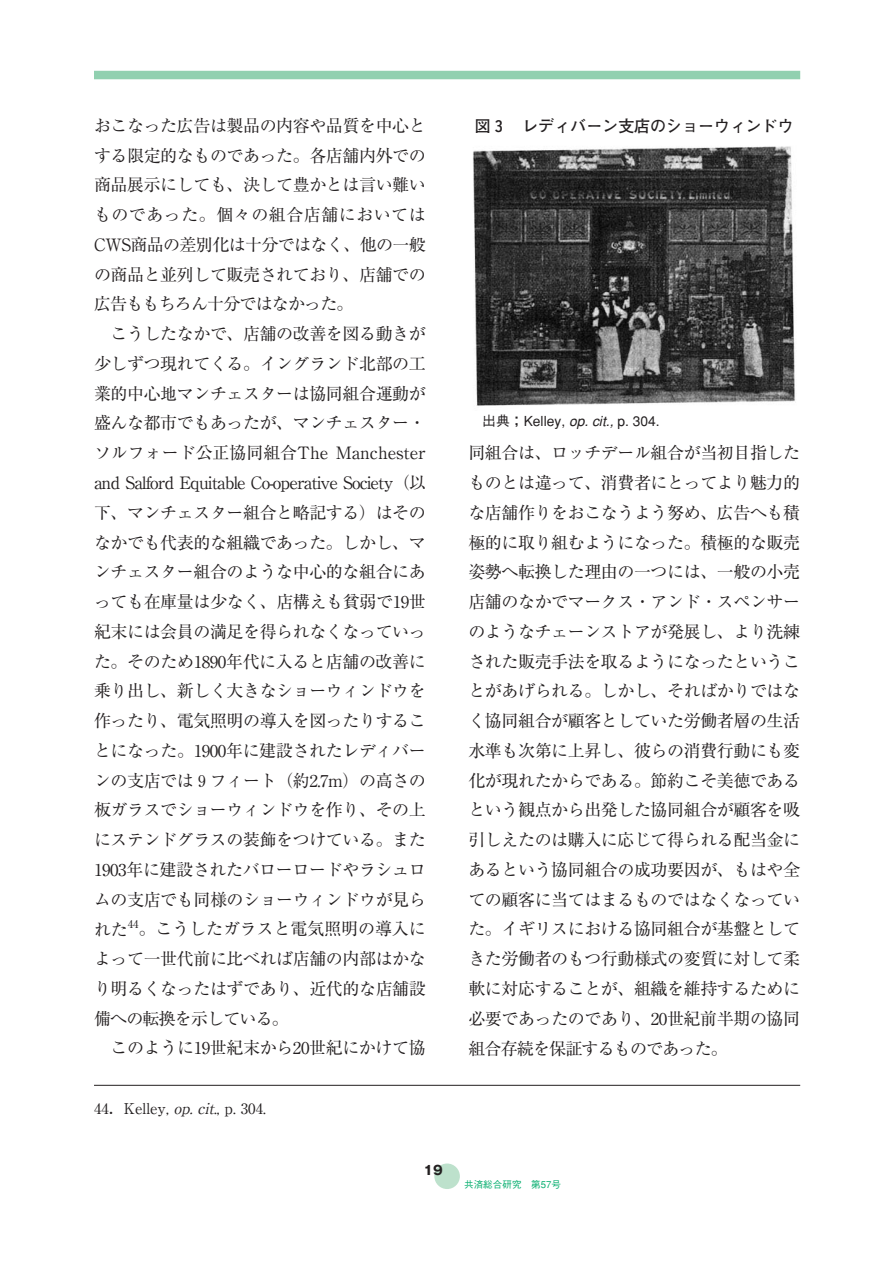
<style>
.page{position:relative;width:893px;height:1263px;background:#fff}
.page>*{position:absolute;margin:0;border:0;box-sizing:border-box;transform-origin:0 0}
.t1{font:16.95px/29.7px "Ryumin";letter-spacing:-.025em;color:#231f20;text-align:justify}
.t2{font:700 15.9px "Futo Go B101";color:#231f20}
.t3{font:14.85px "Ryumin";color:#231f20}
.t4{font:500 13.8px "Gothic BBB";color:#231f20}
.t5{font:700 12.75px "Gothic MB101";color:#231f20}
.t6{font:500 9.6px "Gothic BBB";color:#06ae6e}
.s1{font-style:italic}
</style>
<div class="page">
<div style="left:94px;top:71px;width:706px;height:8px;background:#91d0b0"></div>
<div style="left:434px;top:1164px;width:26px;height:25px;background:#bde1cc;border-radius:50%"></div>
<hr style="left:94px;top:1085px;width:706px;height:1px;background:#231f20">
<img style="left:473px;top:146px;width:322px;height:260px">
<p class="t1" style="left:94px;top:113px;width:333px">おこなった広告は製品の内容や品質を中心とする限定的なものであった。各店舗内外での商品展示にしても、決して豊かとは言い難いものであった。個々の組合店舗においてはCWS商品の差別化は十分ではなく、他の一般の商品と並列して販売されており、店舗での広告ももちろん十分ではなかった。</p>
<p class="t1" style="left:94px;top:321px;width:333px;text-indent:17px">こうしたなかで、店舗の改善を図る動きが少しずつ現れてくる。イングランド北部の工業的中心地マンチェスターは協同組合運動が盛んな都市でもあったが、マンチェスター・ソルフォード公正協同組合The Manchester and Salford Equitable Co-operative Society（以下、マンチェスター組合と略記する）はそのなかでも代表的な組織であった。しかし、マンチェスター組合のような中心的な組合にあっても在庫量は少なく、店構えも貧弱で19世紀末には会員の満足を得られなくなっていった。そのため1890年代に入ると店舗の改善に乗り出し、新しく大きなショーウィンドウを作ったり、電気照明の導入を図ったりすることになった。1900年に建設されたレディバーンの支店では９フィート（約2.7m）の高さの板ガラスでショーウィンドウを作り、その上にステンドグラスの装飾をつけている。また1903年に建設されたバローロードやラシュロムの支店でも同様のショーウィンドウが見られた<sup>44</sup>。こうしたガラスと電気照明の導入によって一世代前に比べれば店舗の内部はかなり明るくなったはずであり、近代的な店舗設備への転換を示している。</p>
<p class="t1" style="left:111px;top:1036px;width:317px">このように19世紀末から20世紀にかけて協</p>
<p class="t3" style="left:94px;top:1103px;width:173px">44．Kelley, <span class="s1">op. cit</span>., p. 304.</p>
<p class="t5" style="left:423px;top:1165px;width:21px">19</p>
<p class="t2" style="left:475px;top:120px;width:320px">図３　レディバーン支店のショーウィンドウ</p>
<p class="t4" style="left:482px;top:415px;width:179px">出典；Kelley, <span class="s1">op. cit.,</span>p. 304.</p>
<p class="t1" style="left:468px;top:440px;width:333px">同組合は、ロッチデール組合が当初目指したものとは違って、消費者にとってより魅力的な店舗作りをおこなうよう努め、広告へも積極的に取り組むようになった。積極的な販売姿勢へ転換した理由の一つには、一般の小売店舗のなかでマークス・アンド・スペンサーのようなチェーンストアが発展し、より洗練された販売手法を取るようになったということがあげられる。しかし、そればかりではなく協同組合が顧客としていた労働者層の生活水準も次第に上昇し、彼らの消費行動にも変化が現れたからである。節約こそ美徳であるという観点から出発した協同組合が顧客を吸引しえたのは購入に応じて得られる配当金にあるという協同組合の成功要因が、もはや全ての顧客に当てはまるものではなくなっていた。イギリスにおける協同組合が基盤としてきた労働者のもつ行動様式の変質に対して柔軟に対応することが、組織を維持するために必要であったのであり、20世紀前半期の協同組合存続を保証するものであった。</p>
<p class="t6" style="left:464px;top:1181px;width:98px">共済総合研究　第57号</p>
</div>
